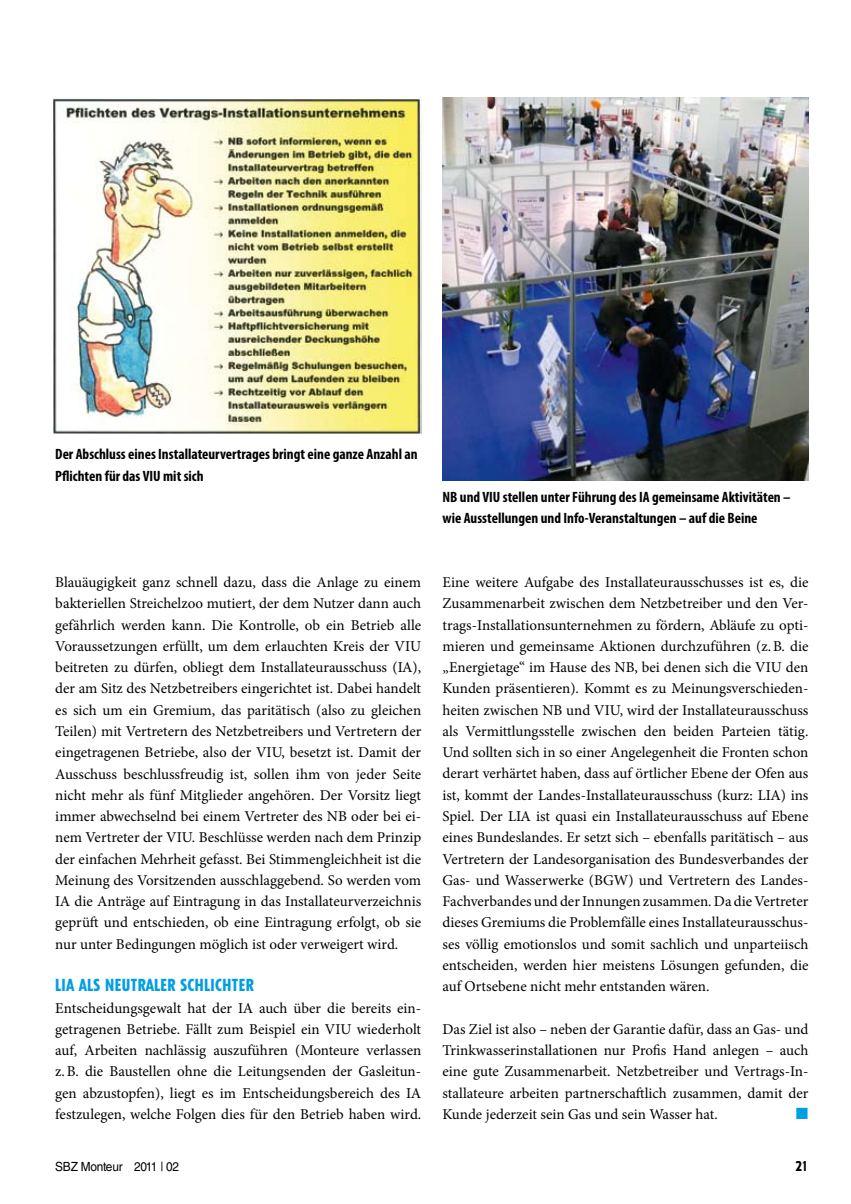
<style>
.page{position:relative;width:851px;height:1204px;background:#fff}
.page>*{position:absolute;margin:0;border:0;box-sizing:border-box;transform-origin:0 0}
.t1{font:800 condensed 16.5px "Tempo Std";letter-spacing:.03em;color:#009ee3}
.t2{font:15px/21.3px "Minion Pro";color:#000;text-align:justify}
.t3{font:700 condensed 15px/21.3px "Myriad Pro";color:#000}
.t4{font:15px "European Pi Std 3";color:#009ee3}
.t5{font:800 condensed 13.5px "Tempo Std";color:#000}
.t6{font:12.6px "Helvetica LT Std";letter-spacing:-.02em;color:#000;scale:.94 1}
</style>
<div class="page">
<img style="left:53px;top:98px;width:369px;height:336px">
<img style="left:442px;top:98px;width:366px;height:382px">
<p class="t3" style="left:55px;top:443px;width:364px">Der Abschluss eines Installateurvertrages bringt eine ganze Anzahl an<br>Pflichten für das VIU mit sich</p>
<p class="t2" style="left:55px;top:571px;width:367px">Blauäugigkeit ganz schnell dazu, dass die Anlage zu einem bakteriellen Streichelzoo mutiert, der dem Nutzer dann auch gefährlich werden kann. Die Kontrolle, ob ein Betrieb alle Voraussetzungen erfüllt, um dem erlauchten Kreis der VIU beitreten zu dürfen, obliegt dem Installateurausschuss (IA), der am Sitz des Netzbetreibers eingerichtet ist. Dabei handelt es sich um ein Gremium, das paritätisch (also zu gleichen Teilen) mit Vertretern des Netzbetreibers und Vertretern der eingetragenen Betriebe, also der VIU, besetzt ist. Damit der Ausschuss beschlussfreudig ist, sollen ihm von jeder Seite nicht mehr als fünf Mitglieder angehören. Der Vorsitz liegt immer abwechselnd bei einem Vertreter des NB oder bei ei&shy;nem Vertreter der VIU. Beschlüsse werden nach dem Prinzip der einfachen Mehrheit gefasst. Bei Stimmengleichheit ist die Meinung des Vorsitzenden ausschlaggebend. So werden vom IA die Anträge auf Eintragung in das Installateurverzeichnis geprüft und entschieden, ob eine Eintragung erfolgt, ob sie nur unter Bedingungen möglich ist oder verweigert wird.</p>
<p class="t1" style="left:55px;top:974px;width:200px">LIA ALS NEUTRALER SCHLICHTER</p>
<p class="t2" style="left:55px;top:997px;width:367px">Entscheidungsgewalt hat der IA auch über die bereits ein&shy;getragenen Betriebe. Fällt zum Beispiel ein VIU wiederholt auf, Arbeiten nachlässig auszuführen (Monteure verlassen z.B. die Baustellen ohne die Leitungsenden der Gasleitun&shy;gen abzustopfen), liegt es im Entscheidungsbereich des IA festzulegen, welche Folgen dies für den Betrieb haben wird.</p>
<p class="t3" style="left:442px;top:486px;width:349px">NB und VIU stellen unter Führung des IA gemeinsame Aktivitäten – wie Ausstellungen und Info-Veranstaltungen – auf die Beine</p>
<p class="t2" style="left:442px;top:571px;width:367px">Eine weitere Aufgabe des Installateurausschusses ist es, die Zusammenarbeit zwischen dem Netzbetreiber und den Ver&shy;trags-Installationsunternehmen zu fördern, Abläufe zu opti&shy;mieren und gemeinsame Aktionen durchzuführen (z.B. die „Energietage“ im Hause des NB, bei denen sich die VIU den Kunden präsentieren). Kommt es zu Meinungsverschieden&shy;heiten zwischen NB und VIU, wird der Installateurausschuss als Vermittlungsstelle zwischen den beiden Parteien tätig.<br>Und sollten sich in so einer Angelegenheit die Fronten schon derart verhärtet haben, dass auf örtlicher Ebene der Ofen aus ist, kommt der Landes-Installateurausschuss (kurz: LIA) ins Spiel. Der LIA ist quasi ein Installateurausschuss auf Ebene eines Bundeslandes. Er setzt sich – ebenfalls paritätisch – aus Vertretern der Landesorganisation des Bundesverbandes der Gas- und Wasserwerke (BGW) und Vertretern des Landes-Fachverbandes und der Innungen zusammen. Da die Vertreter dieses Gremiums die Problemfälle eines Installateurausschus&shy;ses völlig emotionslos und somit sachlich und unparteiisch entscheiden, werden hier meistens Lösungen gefunden, die auf Ortsebene nicht mehr entstanden wären.</p>
<p class="t2" style="left:442px;top:1018px;width:367px">Das Ziel ist also – neben der Garantie dafür, dass an Gas- und Trinkwasserinstallationen nur Profis Hand anlegen – auch eine gute Zusammenarbeit. Netzbetreiber und Vertrags-In&shy;stallateure arbeiten partnerschaftlich zusammen, damit der Kunde jederzeit sein Gas und sein Wasser hat.</p>
<p class="t4" style="left:795px;top:1103px;width:14px">■</p>
<p class="t6" style="left:55px;top:1158px;width:133px">SBZ Monteur 2011 | 02</p>
<p class="t5" style="left:795px;top:1157px;width:14px">21</p>
</div>
